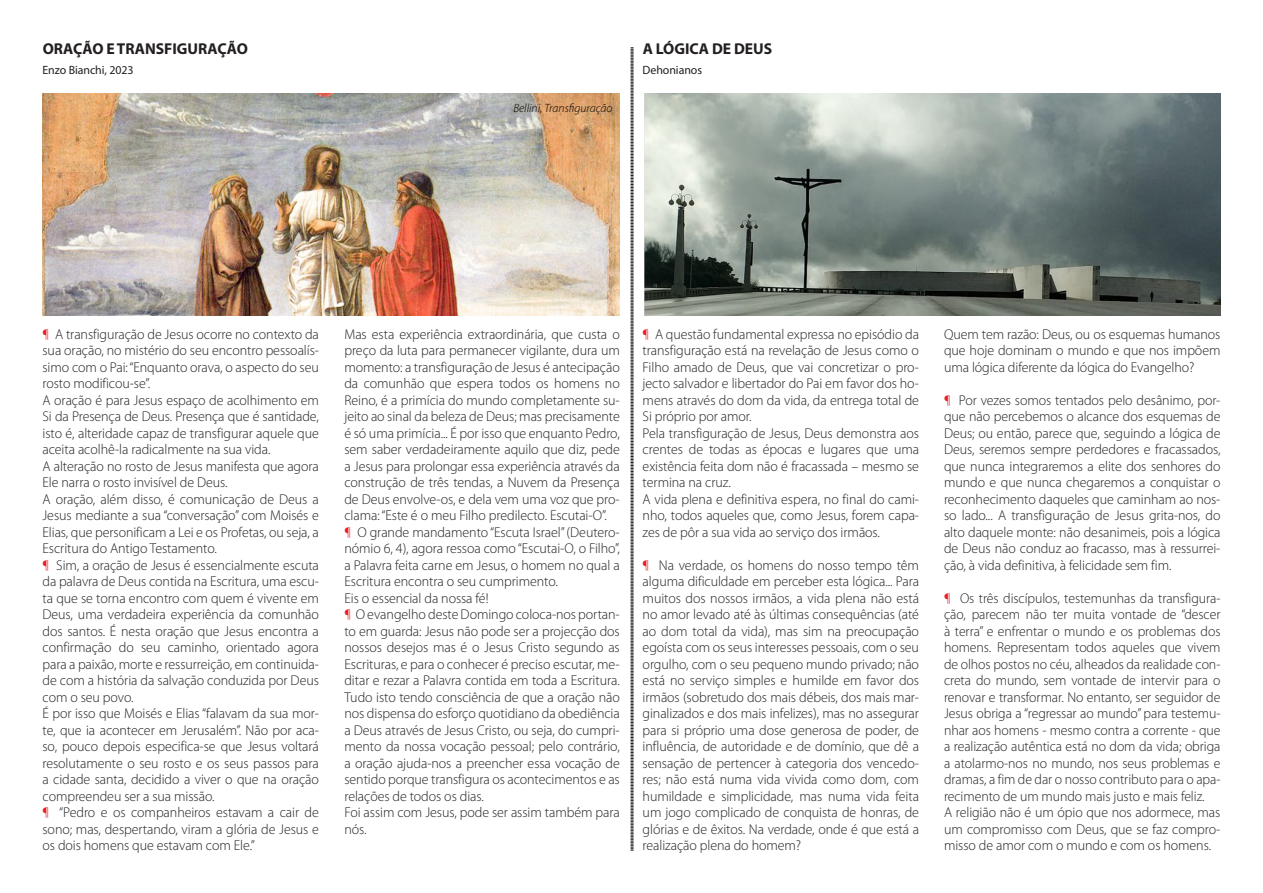
<style>
.page{position:relative;width:1263px;height:893px;background:#fff}
.page>*{position:absolute;margin:0;border:0;box-sizing:border-box;transform-origin:0 0}
.t1{font:700 15.75px "Myriad Pro";color:#231f20}
.t2{font:300 14.25px/16.5px "Myriad Pro";letter-spacing:-.005em;color:#231f20;text-align:justify}
.t3{font:12px "Myriad Pro";letter-spacing:-.005em;color:#231f20}
.t4{font:italic 300 12px "Myriad Pro";color:#000}
.s1{color:#ee1d23}
</style>
<div class="page">
<img style="left:43px;top:93px;width:577px;height:222px">
<img style="left:645px;top:93px;width:575px;height:222px">
<svg style="left:630px;top:47px;width:4px;height:804px;background:#908e8e"></svg>
<p class="t1" style="left:43px;top:39px;width:207px">ORAÇÃO E TRANSFIGURAÇÃO</p>
<p class="t3" style="left:43px;top:62px;width:93px">Enzo Bianchi, 2023</p>
<p class="t4" style="left:513px;top:101px;width:101px">Bellini, Transfiguração</p>
<p class="t1" style="left:643px;top:39px;width:131px">A LÓGICA DE DEUS</p>
<p class="t3" style="left:643px;top:62px;width:61px">Dehonianos</p>
<p class="t2" style="left:43px;top:326px;width:278px"><span class="s1">¶</span> A transfiguração de Jesus ocorre no contexto da sua oração, no mistério do seu encontro pessoalís&shy;simo com o Pai: “Enquanto orava, o aspecto do seu rosto modificou-se”.</p>
<p class="t2" style="left:43px;top:392px;width:278px">A oração é para Jesus espaço de acolhimento em Si da Presença de Deus. Presença que é santidade, isto é, alteridade capaz de transfigurar aquele que aceita acolhê-la radicalmente na sua vida.</p>
<p class="t2" style="left:43px;top:458px;width:278px">A alteração no rosto de Jesus manifesta que agora<br>Ele narra o rosto invisível de Deus.</p>
<p class="t2" style="left:43px;top:491px;width:278px">A oração, além disso, é comunicação de Deus a Jesus mediante a sua “conversação” com Moisés e Elias, que personificam a Lei e os Profetas, ou seja, a Escritura do Antigo Testamento.</p>
<p class="t2" style="left:43px;top:557px;width:278px"><span class="s1">¶</span> Sim, a oração de Jesus é essencialmente escuta da palavra de Deus contida na Escritura, uma escu&shy;ta que se torna encontro com quem é vivente em Deus, uma verdadeira experiência da comunhão dos santos. É nesta oração que Jesus encontra a confirmação do seu caminho, orientado agora para a paixão, morte e ressurreição, em continuida&shy;de com a história da salvação conduzida por Deus com o seu povo.</p>
<p class="t2" style="left:43px;top:706px;width:278px">É por isso que Moisés e Elias “falavam da sua mor&shy;te, que ia acontecer em Jerusalém”. Não por aca&shy;so, pouco depois especifica-se que Jesus voltará resolutamente o seu rosto e os seus passos para a cidade santa, decidido a viver o que na oração compreendeu ser a sua missão.</p>
<p class="t2" style="left:43px;top:805px;width:278px"><span class="s1">¶</span> “Pedro e os companheiros estavam a cair de sono; mas, despertando, viram a glória de Jesus e os dois homens que estavam com Ele.”</p>
<p class="t2" style="left:344px;top:326px;width:277px">Mas esta experiência extraordinária, que custa o preço da luta para permanecer vigilante, dura um momento: a transfiguração de Jesus é antecipação da comunhão que espera todos os homens no Reino, é a primícia do mundo completamente su&shy;jeito ao sinal da beleza de Deus; mas precisamente é só uma primícia... É por isso que enquanto Pedro, sem saber verdadeiramente aquilo que diz, pede a Jesus para prolongar essa experiência através da construção de três tendas, a Nuvem da Presença de Deus envolve-os, e dela vem uma voz que pro&shy;clama: “Este é o meu Filho predilecto. Escutai-O”.</p>
<p class="t2" style="left:344px;top:524px;width:277px"><span class="s1">¶</span> O grande mandamento “Escuta Israel” (Deutero&shy;nómio 6, 4), agora ressoa como “Escutai-O, o Filho”, a Palavra feita carne em Jesus, o homem no qual a Escritura encontra o seu cumprimento.</p>
<p class="t2" style="left:344px;top:590px;width:146px">Eis o essencial da nossa fé!</p>
<p class="t2" style="left:344px;top:607px;width:277px"><span class="s1">¶</span> O evangelho deste Domingo coloca-nos portan&shy;to em guarda: Jesus não pode ser a projecção dos nossos desejos mas é o Jesus Cristo segundo as Escrituras, e para o conhecer é preciso escutar, me&shy;ditar e rezar a Palavra contida em toda a Escritura.<br>Tudo isto tendo consciência de que a oração não nos dispensa do esforço quotidiano da obediência a Deus através de Jesus Cristo, ou seja, do cumpri&shy;mento da nossa vocação pessoal; pelo contrário, a oração ajuda-nos a preencher essa vocação de sentido porque transfigura os acontecimentos e as relações de todos os dias.</p>
<p class="t2" style="left:344px;top:805px;width:277px">Foi assim com Jesus, pode ser assim também para nós.</p>
<p class="t2" style="left:643px;top:326px;width:278px"><span class="s1">¶</span> A questão fundamental expressa no episódio da transfiguração está na revelação de Jesus como o Filho amado de Deus, que vai concretizar o pro&shy;jecto salvador e libertador do Pai em favor dos ho&shy;mens através do dom da vida, da entrega total de Si próprio por amor.</p>
<p class="t2" style="left:643px;top:425px;width:278px">Pela transfiguração de Jesus, Deus demonstra aos crentes de todas as épocas e lugares que uma existência feita dom não é fracassada – mesmo se termina na cruz.</p>
<p class="t2" style="left:643px;top:491px;width:278px">A vida plena e definitiva espera, no final do cami&shy;nho, todos aqueles que, como Jesus, forem capa&shy;zes de pôr a sua vida ao serviço dos irmãos.</p>
<p class="t2" style="left:643px;top:557px;width:278px"><span class="s1">¶</span> Na verdade, os homens do nosso tempo têm alguma dificuldade em perceber esta lógica... Para muitos dos nossos irmãos, a vida plena não está no amor levado até às últimas consequências (até ao dom total da vida), mas sim na preocupação egoísta com os seus interesses pessoais, com o seu orgulho, com o seu pequeno mundo privado; não está no serviço simples e humilde em favor dos irmãos (sobretudo dos mais débeis, dos mais mar&shy;ginalizados e dos mais infelizes), mas no assegurar para si próprio uma dose generosa de poder, de influência, de autoridade e de domínio, que dê a sensação de pertencer à categoria dos vencedo&shy;res; não está numa vida vivida como dom, com humildade e simplicidade, mas numa vida feita um jogo complicado de conquista de honras, de glórias e de êxitos. Na verdade, onde é que está a realização plena do homem?</p>
<p class="t2" style="left:944px;top:326px;width:278px">Quem tem razão: Deus, ou os esquemas humanos que hoje dominam o mundo e que nos impõem uma lógica diferente da lógica do Evangelho?</p>
<p class="t2" style="left:944px;top:392px;width:278px"><span class="s1">¶</span> Por vezes somos tentados pelo desânimo, por&shy;que não percebemos o alcance dos esquemas de Deus; ou então, parece que, seguindo a lógica de Deus, seremos sempre perdedores e fracassados, que nunca integraremos a elite dos senhores do mundo e que nunca chegaremos a conquistar o reconhecimento daqueles que caminham ao nos&shy;so lado... A transfiguração de Jesus grita-nos, do alto daquele monte: não desanimeis, pois a lógica de Deus não conduz ao fracasso, mas à ressurrei&shy;ção, à vida definitiva, à felicidade sem fim.</p>
<p class="t2" style="left:944px;top:590px;width:278px"><span class="s1">¶</span> Os três discípulos, testemunhas da transfigura&shy;ção, parecem não ter muita vontade de “descer à terra” e enfrentar o mundo e os problemas dos homens. Representam todos aqueles que vivem de olhos postos no céu, alheados da realidade con&shy;creta do mundo, sem vontade de intervir para o renovar e transformar. No entanto, ser seguidor de Jesus obriga a “regressar ao mundo” para testemu&shy;nhar aos homens - mesmo contra a corrente - que a realização autêntica está no dom da vida; obriga a atolarmo-nos no mundo, nos seus problemas e dramas, a fim de dar o nosso contributo para o apa&shy;recimento de um mundo mais justo e mais feliz.</p>
<p class="t2" style="left:944px;top:805px;width:278px">A religião não é um ópio que nos adormece, mas um compromisso com Deus, que se faz compro&shy;misso de amor com o mundo e com os homens.</p>
</div>
